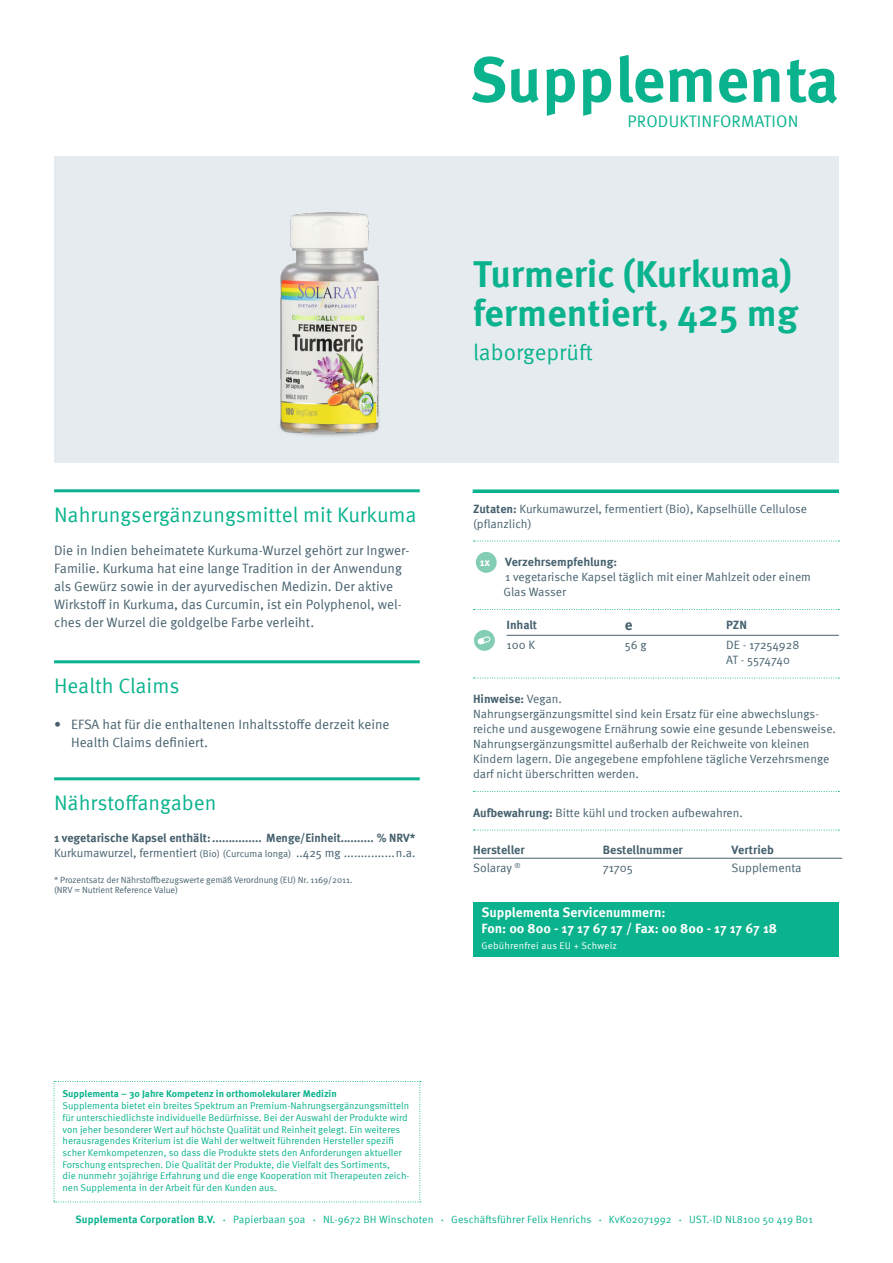
<style>
.page{position:relative;width:893px;height:1263px;background:#fff}
.page>*{position:absolute;margin:0;border:0;box-sizing:border-box;transform-origin:0 0}
.Produkt_Titel{font:700 63.45px "Meta Pro";color:#0ab38d}
.Produkt_Titel-2{font:700 37.5px/39px "Meta Pro";color:#0ab38d}
.Produkt_Subline{font:22.5px "Meta Pro";color:#0ab38d}
.Headline-Grün{font:21px "Meta Pro";color:#0ab38d}
.t1{font:16.65px "Meta Pro";letter-spacing:.01em;color:#0ab38d}
.Nährstoffangaben{font:700 15px "Meta Pro";color:#46616e}
.Fließtext{font:13.5px/18px "Meta Pro";color:#46616e}
.Servicenummern{font:700 13.5px/16.2px "Meta Pro";color:#fff}
.Nährstoffangaben-2{font:700 12.15px "Meta Pro";color:#46616e}
.Nährstoffangaben-3{font:12.15px "Meta Pro";letter-spacing:-.005em;color:#46616e}
.Fließtext_klein{font:12.15px "Meta Pro";letter-spacing:-.005em;color:#46616e}
.Fließtext_klein_mit{font:12px/15px "Meta Pro";color:#46616e}
.Nährstoffangaben-4{font:12px/15px "Meta Pro";color:#46616e}
.Nährstoffangaben-5{font:700 12px "Meta Pro";color:#46616e}
.Fließtext-2{font:700 10.95px "Meta Pro";color:#fff}
.t2{font:10.5px "Meta Pro";letter-spacing:.01em;color:#0ab38d}
.t3{font:700 10.5px "Meta Pro";letter-spacing:.01em;color:#0ab38d}
.Supplementa_Text_Kle{font:9.75px/11.7px "Meta Pro";color:#0ab38d}
.Servicenummern-2{font:9.75px "Meta Pro";letter-spacing:.02em;color:#fff}
.Nährstoffangaben-6{font:9px/10.5px "Meta Pro";letter-spacing:-.01em;color:#46616e}
.s1{font-size:9.75px}
.s2{font-weight:700}
.s3{font-size:4.5px}
</style>
<div class="page">
<div style="left:54px;top:156px;width:785px;height:306px;background:#e6ebef"></div>
<hr style="left:54px;top:489px;width:366px;height:3px;background:#0ab38d">
<hr style="left:54px;top:660px;width:366px;height:3px;background:#0ab38d">
<hr style="left:54px;top:777px;width:366px;height:3px;background:#0ab38d">
<svg style="left:473px;top:541px;width:366px;height:1px"></svg>
<svg style="left:473px;top:609px;width:366px;height:1px"></svg>
<svg style="left:473px;top:678px;width:366px;height:1px"></svg>
<svg style="left:473px;top:791px;width:366px;height:1px"></svg>
<svg style="left:473px;top:830px;width:366px;height:1px"></svg>
<div style="left:473px;top:902px;width:366px;height:54px;background:#0ab38d"></div>
<div style="left:476px;top:552px;width:21px;height:21px;background:#83cdb5;border-radius:50%"></div>
<hr style="left:506px;top:635px;width:113px;height:1px;background:#46616e">
<hr style="left:619px;top:635px;width:107px;height:1px;background:#46616e">
<hr style="left:726px;top:635px;width:113px;height:1px;background:#46616e">
<div style="left:474px;top:630px;width:21px;height:21px;background:#83cdb5;border-radius:50%"></div>
<svg style="left:478px;top:636px;width:12px;height:8px"></svg>
<hr style="left:473px;top:858px;width:124px;height:1px;background:#46616e">
<hr style="left:597px;top:858px;width:129px;height:1px;background:#46616e">
<hr style="left:726px;top:858px;width:116px;height:1px;background:#46616e">
<svg style="left:54px;top:1081px;width:367px;height:121px"></svg>
<svg style="left:473px;top:489px;width:366px;height:4px"></svg>
<img style="left:280px;top:212px;width:100px;height:224px">
<p class="Produkt_Titel" style="left:470px;top:30px;width:371px">Supplementa</p>
<p class="t1" style="left:628px;top:109px;width:172px">PRODUKTINFORMATION</p>
<p class="Headline-Grün" style="left:54px;top:499px;width:364px">Nahrungsergänzungsmittel mit Kurkuma</p>
<p class="Fließtext" style="left:54px;top:540px;width:357px">Die in Indien beheimatete Kurkuma-Wurzel gehört zur Ingwer-Familie. Kurkuma hat eine lange Tradition in der Anwendung als Gewürz sowie in der ayurvedischen Medizin. Der aktive Wirkstoff in Kurkuma, das Curcumin, ist ein Polyphenol, wel&shy;ches der Wurzel die goldgelbe Farbe verleiht.</p>
<p class="Headline-Grün" style="left:54px;top:670px;width:127px">Health Claims</p>
<p class="Fließtext" style="left:71px;top:714px;width:320px;text-indent:-17px">• EFSA hat für die enthaltenen Inhaltsstoffe derzeit keine<br>Health Claims definiert.</p>
<p class="Headline-Grün" style="left:54px;top:787px;width:164px">Nährstoffangaben</p>
<p class="Nährstoffangaben-5" style="left:54px;top:829px;width:363px">1 vegetarische Kapsel enthält:............... Menge/Einheit.......... % NRV*</p>
<p class="Nährstoffangaben-4" style="left:54px;top:845px;width:363px">Kurkumawurzel, fermentiert <span class="s1">(Bio) (Curcuma longa)</span> ..425 mg ...............n.a.</p>
<p class="Nährstoffangaben-6" style="left:54px;top:874px;width:300px">* Prozentsatz der Nährstoffbezugswerte gemäß Verordnung (EU) Nr. 1169/2011. (NRV = Nutrient Reference Value)</p>
<p class="Supplementa_Text_Kle" style="left:63px;top:1087px;width:348px"><span class="s2">Supplementa – 30 Jahre Kompetenz in orthomolekularer Medizin<br></span>Supplementa bietet ein breites Spektrum an Premium-Nahrungsergänzungsmitteln für unterschiedlichste individuelle Bedürfnisse. Bei der Auswahl der Produkte wird von jeher besonderer Wert auf höchste Qualität und Reinheit gelegt. Ein weiteres herausragendes Kriterium ist die Wahl der weltweit führenden Hersteller spezifi scher Kernkompetenzen, so dass die Produkte stets den Anforderungen aktueller Forschung entsprechen. Die Qualität der Produkte, die Vielfalt des Sortiments,<br>die nunmehr 30jährige Erfahrung und die enge Kooperation mit Therapeuten zeich&shy;nen Supplementa in der Arbeit für den Kunden aus.</p>
<p class="Produkt_Titel-2" style="left:473px;top:252px;width:327px">Turmeric (Kurkuma) fermentiert, 425 mg</p>
<p class="Produkt_Subline" style="left:473px;top:336px;width:121px">laborgeprüft</p>
<p class="Fließtext_klein_mit" style="left:473px;top:500px;width:336px"><span class="s2">Zutaten:</span> Kurkumawurzel, fermentiert (Bio), Kapselhülle Cellulose (pflanzlich)</p>
<p class="Fließtext-2" style="left:480px;top:553px;width:12px">1x</p>
<p class="Fließtext_klein_mit" style="left:503px;top:554px;width:309px"><span class="s2">Verzehrsempfehlung:<br></span>1 vegetarische Kapsel täglich mit einer Mahlzeit oder einem<br>Glas Wasser</p>
<p class="Nährstoffangaben-5" style="left:506px;top:615px;width:32px">Inhalt</p>
<p class="Nährstoffangaben" style="left:625px;top:613px;width:9px">e</p>
<p class="Nährstoffangaben-5" style="left:726px;top:615px;width:22px">PZN</p>
<p class="Nährstoffangaben-4" style="left:506px;top:636px;width:30px">100 K</p>
<p class="Nährstoffangaben-4" style="left:625px;top:636px;width:23px">56 g</p>
<p class="Nährstoffangaben-4" style="left:726px;top:636px;width:75px">DE - 17254928<br>AT - 5574740</p>
<p class="Fließtext_klein_mit" style="left:473px;top:691px;width:364px"><span class="s2">Hinweise:</span> Vegan.<br>Nahrungsergänzungsmittel sind kein Ersatz für eine abwechslungs&shy;reiche und ausgewogene Ernährung sowie eine gesunde Lebensweise.<br>Nahrungsergänzungsmittel außerhalb der Reichweite von kleinen Kindern lagern. Die angegebene empfohlene tägliche Verzehrsmenge darf nicht überschritten werden.</p>
<p class="Fließtext_klein_mit" style="left:473px;top:804px;width:271px"><span class="s2">Aufbewahrung:</span> Bitte kühl und trocken aufbewahren.</p>
<p class="Nährstoffangaben-2" style="left:473px;top:840px;width:53px">Hersteller</p>
<p class="Nährstoffangaben-2" style="left:603px;top:840px;width:82px">Bestellnummer</p>
<p class="Nährstoffangaben-2" style="left:732px;top:840px;width:44px">Vertrieb</p>
<p class="Nährstoffangaben-3" style="left:473px;top:858px;width:49px">Solaray <sup>®</sup></p>
<p class="Fließtext_klein" style="left:603px;top:858px;width:32px">71705</p>
<p class="Nährstoffangaben-3" style="left:732px;top:858px;width:71px">Supplementa</p>
<p class="Servicenummern" style="left:482px;top:903px;width:297px">Supplementa Servicenummern:<br>Fon: 00 800 - 17 17 67 17 / Fax: 00 800 - 17 17 67 18</p>
<p class="Servicenummern-2" style="left:482px;top:938px;width:137px">Gebührenfrei aus EU + Schweiz</p>
<p class="t3" style="left:76px;top:1211px;width:141px">Supplementa Corporation B.V.</p>
<p class="t2" style="left:223px;top:1211px;width:84px"><span class="s3">•</span> Papierbaan 50a</p>
<p class="t2" style="left:313px;top:1211px;width:122px"><span class="s3">•</span> NL-9672 BH Winschoten</p>
<p class="t2" style="left:441px;top:1211px;width:152px"><span class="s3">•</span> Geschäftsführer Felix Henrichs</p>
<p class="t2" style="left:599px;top:1211px;width:74px"><span class="s3">•</span> KvK02071992</p>
<p class="t2" style="left:679px;top:1211px;width:135px"><span class="s3">•</span> UST.-ID NL8100 50 419 B01</p>
</div>
